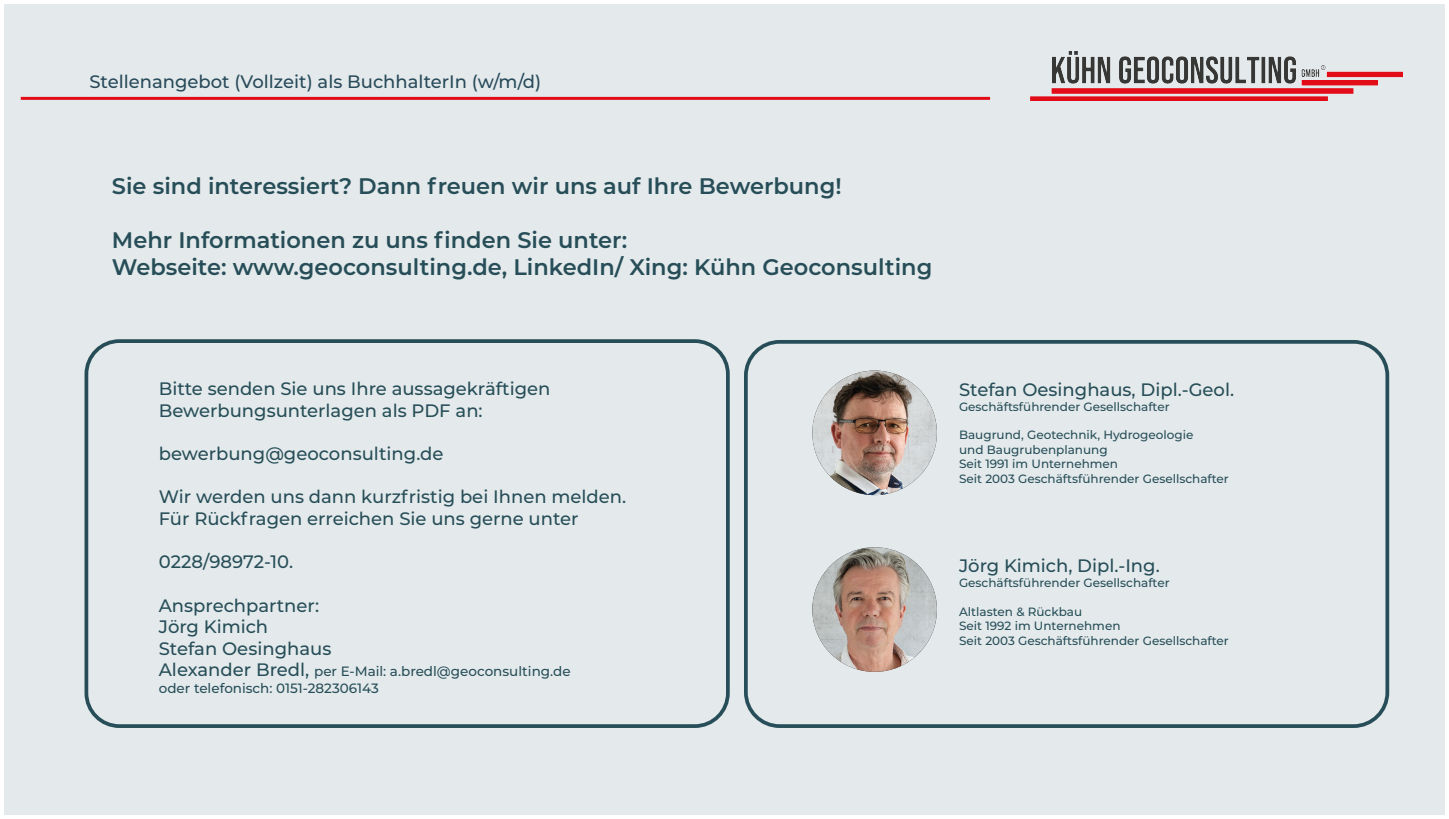
<style>
.page{position:relative;width:1449px;height:819px;background:#fff}
.page>*{position:absolute;margin:0;border:0;box-sizing:border-box;transform-origin:0 0}
.t1{font:600 22.5px "Montserrat";color:#274e58}
.t2{font:500 18px "Montserrat";color:#274e58}
.t3{font:500 18px "Montserrat";color:#284a5a}
.t4{font:500 13.5px "Montserrat";color:#274e58}
.t5{font:500 12px "Montserrat";color:#274e58}
.s1{font-size:18px}
</style>
<div class="page">
<div style="left:4px;top:4px;width:1440px;height:810px;background:#e4eaec"></div>
<img style="left:812px;top:370px;width:125px;height:125px;border-radius:62px">
<img style="left:812px;top:547px;width:125px;height:124px;border-radius:62px">
<img style="left:1030px;top:52px;width:372px;height:49px">
<hr style="left:21px;top:97px;width:969px;height:3px;background:#e30d18">
<div style="left:744px;top:340px;width:645px;height:388px;border:4px solid #274e58;border-radius:34px"></div>
<div style="left:85px;top:339px;width:645px;height:389px;border:4px solid #274e58;border-radius:33px"></div>
<p class="t3" style="left:89px;top:69px;width:453px">Stellenangebot (Vollzeit) als BuchhalterIn (w/m/d)</p>
<p class="t1" style="left:112px;top:170px;width:731px">Sie sind interessiert? Dann freuen wir uns auf Ihre Bewerbung!</p>
<p class="t1" style="left:112px;top:224px;width:517px">Mehr Informationen zu uns finden Sie unter:</p>
<p class="t1" style="left:112px;top:251px;width:822px">Webseite: www.geoconsulting.de, LinkedIn/ Xing: Kühn Geoconsulting</p>
<p class="t2" style="left:159px;top:376px;width:393px">Bitte senden Sie uns Ihre aussagekräftigen</p>
<p class="t2" style="left:159px;top:398px;width:325px">Bewerbungsunterlagen als PDF an:</p>
<p class="t2" style="left:159px;top:441px;width:286px">bewerbung@geoconsulting.de</p>
<p class="t2" style="left:159px;top:484px;width:469px">Wir werden uns dann kurzfristig bei Ihnen melden.</p>
<p class="t2" style="left:159px;top:506px;width:421px">Für Rückfragen erreichen Sie uns gerne unter</p>
<p class="t2" style="left:159px;top:549px;width:136px">0228/98972-10.</p>
<p class="t2" style="left:159px;top:592px;width:162px">Ansprechpartner:</p>
<p class="t2" style="left:159px;top:614px;width:111px">Jörg Kimich</p>
<p class="t2" style="left:159px;top:635px;width:174px">Stefan Oesinghaus</p>
<p class="t4" style="left:159px;top:662px;width:413px"><span class="s1">Alexander Bredl,</span> per E-Mail: a.bredl@geoconsulting.de</p>
<p class="t4" style="left:159px;top:678px;width:221px">oder telefonisch: 0151-282306143</p>
<p class="t2" style="left:959px;top:377px;width:277px">Stefan Oesinghaus, Dipl.-Geol.</p>
<p class="t5" style="left:959px;top:398px;width:212px">Geschäftsführender Gesellschafter</p>
<p class="t5" style="left:959px;top:427px;width:236px">Baugrund, Geotechnik, Hydrogeologie</p>
<p class="t5" style="left:959px;top:441px;width:150px">und Baugrubenplanung</p>
<p class="t5" style="left:959px;top:455px;width:161px">Seit 1991 im Unternehmen</p>
<p class="t5" style="left:959px;top:470px;width:271px">Seit 2003 Geschäftsführender Gesellschafter</p>
<p class="t2" style="left:959px;top:553px;width:202px">Jörg Kimich, Dipl.-Ing.</p>
<p class="t5" style="left:959px;top:574px;width:212px">Geschäftsführender Gesellschafter</p>
<p class="t5" style="left:959px;top:603px;width:125px">Altlasten &amp; Rückbau</p>
<p class="t5" style="left:959px;top:617px;width:163px">Seit 1992 im Unternehmen</p>
<p class="t5" style="left:959px;top:631px;width:271px">Seit 2003 Geschäftsführender Gesellschafter</p>
</div>
